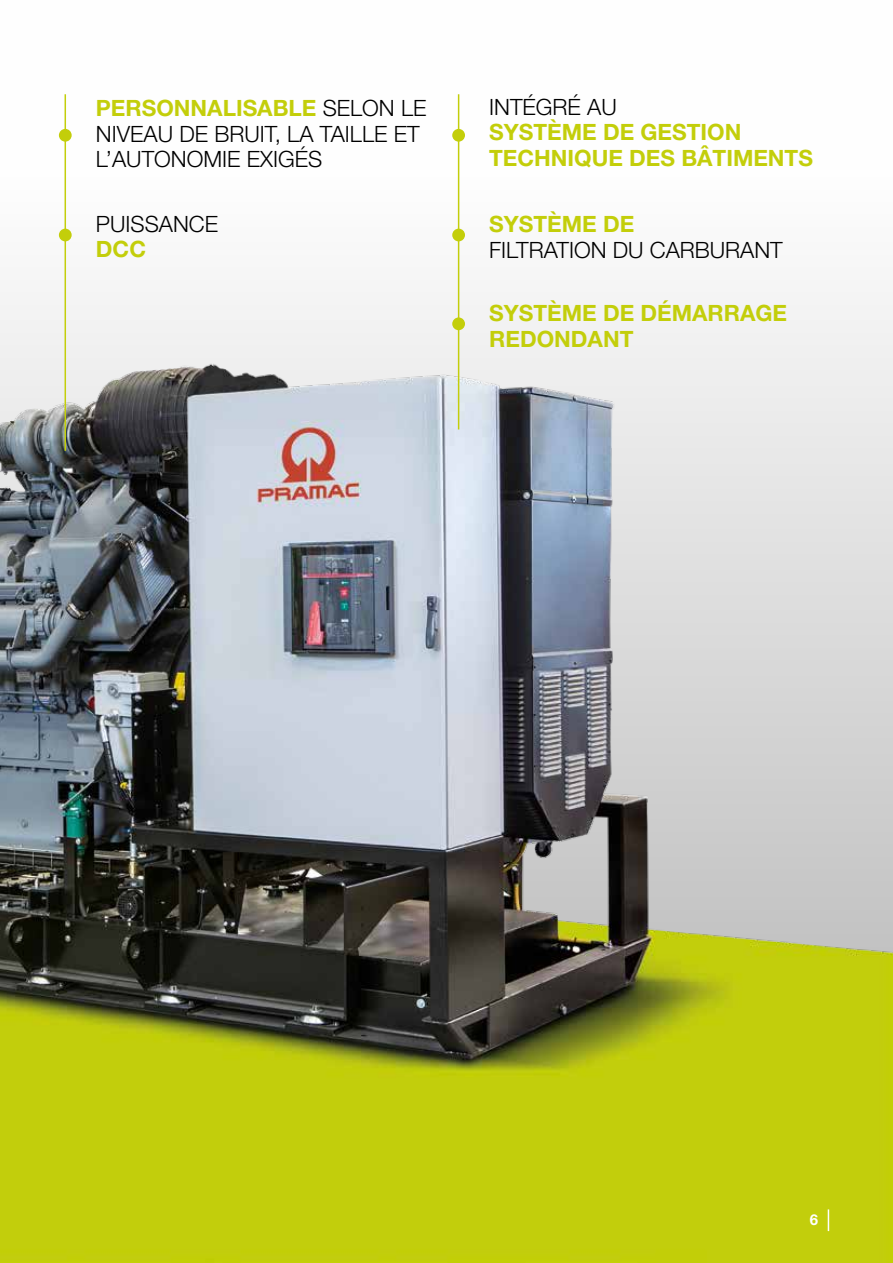
<style>
.page{position:relative;width:893px;height:1263px;background:#fff}
.page>*{position:absolute;margin:0;border:0;box-sizing:border-box;transform-origin:0 0}
.t1{font:700 22.5px/25.5px "Helvetica Neue";color:#c3ce0a}
.t2{font:300 22.5px/25.5px "Helvetica Neue LT Pro";color:#000}
.t3{font:700 15px "Helvetica Neue LT Pro";color:#fff}
.s1{font-family:"Helvetica Neue LT Pro";font-weight:300;color:#000}
</style>
<div class="page">
<img style="left:0;top:249px;width:893px;height:1014px">
<hr style="left:65px;top:94px;width:1px;height:357px;background:#c3ce0a">
<hr style="left:458px;top:94px;width:1px;height:335px;background:#c3ce0a">
<div style="left:59px;top:129px;width:13px;height:13px;background:#c3ce0a;border-radius:50%"></div>
<div style="left:452px;top:129px;width:13px;height:13px;background:#c3ce0a;border-radius:50%"></div>
<div style="left:59px;top:229px;width:13px;height:12px;background:#c3ce0a;border-radius:50%"></div>
<div style="left:452px;top:229px;width:13px;height:12px;background:#c3ce0a;border-radius:50%"></div>
<div style="left:452px;top:317px;width:13px;height:13px;background:#c3ce0a;border-radius:50%"></div>
<svg style="left:828px;top:1209px;width:1px;height:22px"></svg>
<p class="t1" style="left:96px;top:95px;width:332px">PERSONNALISABLE <span class="s1">SELON LE</span></p>
<p class="t2" style="left:96px;top:121px;width:325px">NIVEAU DE BRUIT, LA TAILLE ET<br>L’AUTONOMIE EXIGÉS</p>
<p class="t2" style="left:96px;top:210px;width:124px">PUISSANCE</p>
<p class="t1" style="left:96px;top:236px;width:52px">DCC</p>
<p class="t2" style="left:489px;top:94px;width:129px">INTÉGRÉ AU</p>
<p class="t1" style="left:489px;top:119px;width:325px">SYSTÈME DE GESTION<br>TECHNIQUE DES BÂTIMENTS</p>
<p class="t1" style="left:489px;top:211px;width:147px">SYSTÈME DE</p>
<p class="t2" style="left:489px;top:237px;width:295px">FILTRATION DU CARBURANT</p>
<p class="t1" style="left:489px;top:300px;width:299px">SYSTÈME DE DÉMARRAGE<br>REDONDANT</p>
<p class="t3" style="left:810px;top:1210px;width:10px">6</p>
</div>
